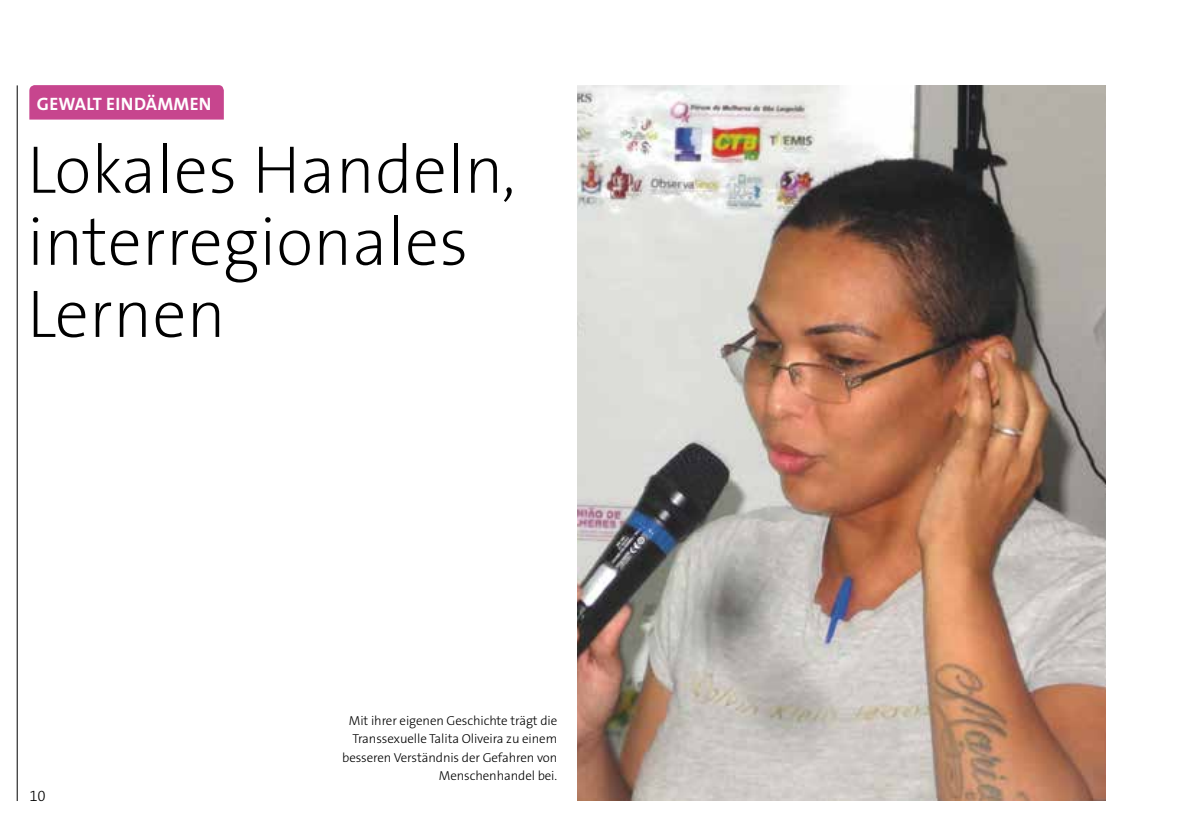
<style>
.page{position:relative;width:1191px;height:840px;background:#fff}
.page>*{position:absolute;margin:0;border:0;box-sizing:border-box;transform-origin:0 0}
.t1{font:200 68px/72px "The Sans B W2";color:#000}
.t2{font:700 18px "The Sans B W7";letter-spacing:.015em;color:#fff}
.t3{font:300 15px "The Sans B W3";color:#000}
.t4{font:300 13px/18.4px "The Sans B W3";letter-spacing:-.01em;color:#000;text-align:right}
</style>
<div class="page">
<div style="left:29px;top:85px;width:195px;height:34px;background:#c7458e"></div>
<img style="left:577px;top:85px;width:529px;height:715px">
<hr style="left:17px;top:85px;width:1px;height:715px;background:#000">
<h2 class="t2" style="left:37px;top:92px;width:173px">GEWALT EIN DÄMMEN</h2>
<h1 class="t1" style="left:27px;top:134px;width:490px">Lokales Handeln, interregionales<br>Lernen</h1>
<p class="t3" style="left:29px;top:785px;width:18px">10</p>
<p class="t4" style="left:342px;top:711px;width:216px">Mit ihrer eigenen Geschichte trägt die Transsexuelle Talita Oliveira zu einem besseren Verständnis der Gefahren von Menschenhandel bei.</p>
</div>
